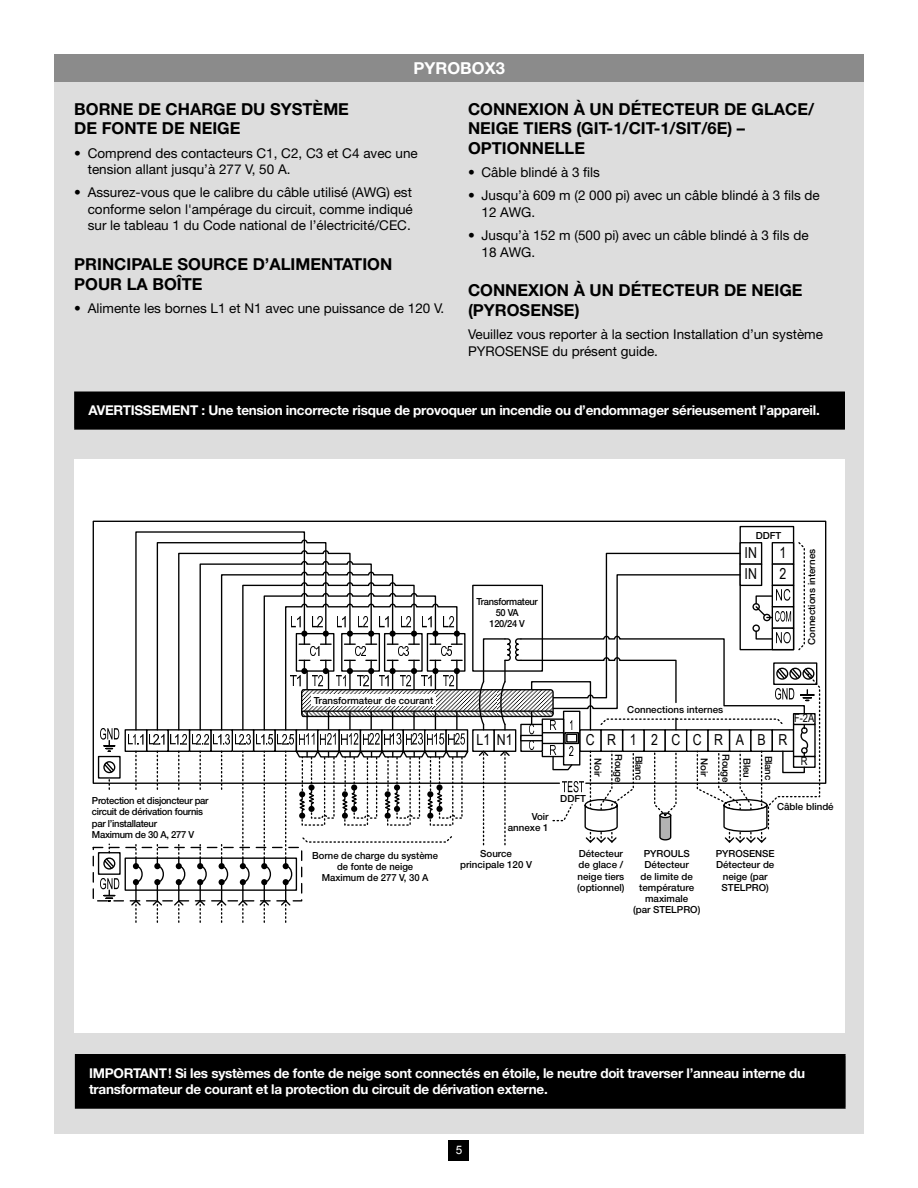
<style>
.page{position:relative;width:918px;height:1188px;background:#fff}
.page>*{position:absolute;margin:0;border:0;box-sizing:border-box;transform-origin:0 0}
.Sous-titres{font:700 16.5px/19.5px "Helvetica Neue LT Std";color:#000}
.Sous-titres-2{font:700 16.5px "Helvetica Neue LT Std";color:#fff}
.t1{font:15.15px/21.5px "Arial Narrow";letter-spacing:.825em;color:#000}
.t2{font:15.15px "Arial Narrow";letter-spacing:.845em;color:#000}
.Texte_courant{font:13.5px/16.5px "Helvetica Neue LT Std";color:#000}
.Attention{font:700 13.5px/16.5px "Helvetica Neue LT Std";letter-spacing:-.02em;color:#fff}
.t3{font:11.7px "Arial";color:#fff}
.t4{font:11.4px "Arial Narrow";color:#000}
.Texte_sous_image{font:500 9.75px/11.2px "Helvetica Neue LT Std";color:#000;text-align:center}
.Texte_sous_image-2{font:500 9.75px/11.2px "Helvetica Neue LT Std";letter-spacing:-.03em;color:#000}
.Texte_sous_image-3{font:500 9.75px/11.2px "Helvetica Neue LT Std";letter-spacing:-.03em;color:#000;text-align:center;scale:.95 1}
</style>
<div class="page">
<div style="left:449px;top:1140px;width:20px;height:20px;background:#000"></div>
<div style="left:54px;top:81px;width:810px;height:1053px;background:#ddd"></div>
<div style="left:74px;top:459px;width:771px;height:573px;background:#fff"></div>
<div style="left:76px;top:1055px;width:769px;height:53px;background:#000"></div>
<hr style="left:75px;top:1054px;width:771px;height:2px;background:#000">
<hr style="left:75px;top:1056px;width:1px;height:51px;background:#000">
<hr style="left:844px;top:1056px;width:2px;height:51px;background:#000">
<hr style="left:75px;top:1107px;width:771px;height:2px;background:#000">
<svg style="left:92px;top:520px;width:735px;height:264px"></svg>
<div style="left:740px;top:527px;width:54px;height:123px;background:#fff"></div>
<img style="left:100px;top:878px;width:19px;height:24px">
<div style="left:98px;top:852px;width:23px;height:23px;border:1px solid #000"></div>
<div style="left:99px;top:757px;width:21px;height:21px;background:#fff"></div>
<div style="left:98px;top:756px;width:23px;height:23px;border:1px solid #000"></div>
<svg style="left:104px;top:890px;width:11px;height:12px"></svg>
<img style="left:100px;top:728px;width:19px;height:30px">
<div style="left:125px;top:730px;width:22px;height:21px;background:#fff"></div>
<div style="left:125px;top:729px;width:22px;height:23px;border:1px solid #000"></div>
<img style="left:128px;top:734px;width:2px;height:31px">
<svg style="left:103px;top:844px;width:12px;height:26px"></svg>
<svg style="left:103px;top:761px;width:12px;height:28px"></svg>
<svg style="left:130px;top:531px;width:691px;height:391px"></svg>
<div style="left:75px;top:392px;width:769px;height:37px;background:#000"></div>
<hr style="left:74px;top:392px;width:771px;height:1px;background:#000">
<hr style="left:74px;top:393px;width:2px;height:35px;background:#000">
<hr style="left:843px;top:393px;width:2px;height:35px;background:#000">
<hr style="left:74px;top:428px;width:771px;height:2px;background:#000">
<div style="left:312px;top:695px;width:124px;height:11px;background:#fff"></div>
<div style="left:54px;top:54px;width:810px;height:27px;background:#8b8b8b"></div>
<p class="Sous-titres-2" style="left:413px;top:57px;width:93px">PYROBOX3</p>
<p class="Sous-titres" style="left:74px;top:99px;width:276px">BORNE DE CHARGE DU SYSTÈME<br>DE FONTE DE NEIGE</p>
<p class="Texte_courant" style="left:88px;top:144px;width:332px;text-indent:-14px">• Comprend des contacteurs C1, C2, C3 et C4 avec une tension allant jusqu’à 277 V, 50 A.</p>
<p class="Texte_courant" style="left:88px;top:184px;width:327px;text-align:justify;text-indent:-14px">• Assurez-vous que le calibre du câble utilisé (AWG) est conforme selon l'ampérage du circuit, comme indiqué sur le tableau 1 du Code national de l’électricité/CEC.</p>
<p class="Sous-titres" style="left:74px;top:254px;width:320px">PRINCIPALE SOURCE D’ALIMENTATION<br>POUR LA BOÎTE</p>
<p class="Texte_courant" style="left:74px;top:300px;width:372px">• Alimente les bornes L1 et N1 avec une puissance de 120 V.</p>
<p class="Sous-titres" style="left:468px;top:99px;width:348px">CONNEXION À UN DÉTECTEUR DE GLACE/<br>NEIGE TIERS (GIT-1/CIT-1/SIT/6E) –<br>OPTIONNELLE</p>
<p class="Texte_courant" style="left:468px;top:164px;width:134px">• Câble blindé à 3 fils</p>
<p class="Texte_courant" style="left:482px;top:187px;width:340px;text-indent:-14px">• Jusqu’à 609 m (2 000 pi) avec un câble blindé à 3 fils de<br>12 AWG.</p>
<p class="Texte_courant" style="left:482px;top:227px;width:329px;text-indent:-14px">• Jusqu’à 152 m (500 pi) avec un câble blindé à 3 fils de<br>18 AWG.</p>
<p class="Sous-titres" style="left:468px;top:280px;width:336px">CONNEXION À UN DÉTECTEUR DE NEIGE (PYROSENSE)</p>
<p class="Texte_courant" style="left:468px;top:326px;width:357px">Veuillez vous reporter à la section Installation d’un système<br>PYROSENSE du présent guide.</p>
<p class="Attention" style="left:88px;top:402px;width:733px">AVERTISSEMENT : Une tension incorrecte risque de provoquer un incendie ou d’endommager sérieusement l’appareil.</p>
<p class="Texte_sous_image-2" style="left:92px;top:795px;width:118px">Protection et disjoncteur par circuit de dérivation fournis par l’installateur<br>Maximum de 30 A, 277 V</p>
<p class="Texte_sous_image" style="left:314px;top:695px;width:121px">Transformateur de courant</p>
<p class="Texte_sous_image-3" style="left:477px;top:595px;width:66px">Transformateur<br>50 VA<br>120/24 V</p>
<p class="Texte_sous_image" style="left:756px;top:530px;width:27px">DDFT</p>
<p class="t1" style="left:745px;top:541px;width:14px">IN<br>IN</p>
<p class="t1" style="left:779px;top:541px;width:8px">1<br>2</p>
<p class="Texte_sous_image" style="left:806px;top:645px;width:97px;rotate:-90deg">Connections internes</p>
<p class="Texte_sous_image" style="left:627px;top:704px;width:97px">Connections internes</p>
<p class="t4" style="left:794px;top:710px;width:22px">F-2A</p>
<p class="t4" style="left:801px;top:753px;width:8px">R</p>
<p class="t1" style="left:477px;top:728px;width:38px">L1 N1</p>
<p class="t2" style="left:586px;top:729px;width:203px">CR1 2CCRABR</p>
<p class="Texte_sous_image" style="left:624px;top:754px;width:29px;rotate:90deg">Rouge</p>
<p class="Texte_sous_image" style="left:645px;top:756px;width:26px;rotate:90deg">Blanc</p>
<p class="Texte_sous_image" style="left:732px;top:754px;width:29px;rotate:90deg">Rouge</p>
<p class="Texte_sous_image" style="left:753px;top:758px;width:21px;rotate:90deg">Bleu</p>
<p class="Texte_sous_image" style="left:774px;top:756px;width:26px;rotate:90deg">Blanc</p>
<p class="Texte_sous_image" style="left:604px;top:758px;width:20px;rotate:90deg">Noir</p>
<p class="Texte_sous_image" style="left:710px;top:758px;width:20px;rotate:90deg">Noir</p>
<p class="Texte_sous_image" style="left:508px;top:810px;width:42px;text-align:right">Voir annexe 1</p>
<p class="Texte_sous_image" style="left:560px;top:793px;width:27px">DDFT</p>
<p class="Texte_sous_image" style="left:777px;top:800px;width:58px">Câble blindé</p>
<p class="Texte_sous_image" style="left:312px;top:850px;width:127px">Borne de charge du système de fonte de neige<br>Maximum de 277 V, 30 A</p>
<p class="Texte_sous_image" style="left:460px;top:848px;width:73px">Source principale 120 V</p>
<p class="Texte_sous_image" style="left:577px;top:848px;width:49px;text-align:left">Détecteur de glace / neige tiers (optionnel)</p>
<p class="Texte_sous_image" style="left:633px;top:848px;width:69px">PYROULS<br>Détecteur<br>de limite de température maximale<br>(par STELPRO)</p>
<p class="Texte_sous_image" style="left:716px;top:848px;width:61px">PYROSENSE<br>Détecteur de neige (par<br>STELPRO)</p>
<p class="Attention" style="left:89px;top:1065px;width:718px">IMPORTANT! Si les systèmes de fonte de neige sont connectés en étoile, le neutre doit traverser l’anneau interne du transformateur de courant et la protection du circuit de dérivation externe.</p>
<p class="t3" style="left:456px;top:1143px;width:8px">5</p>
</div>
